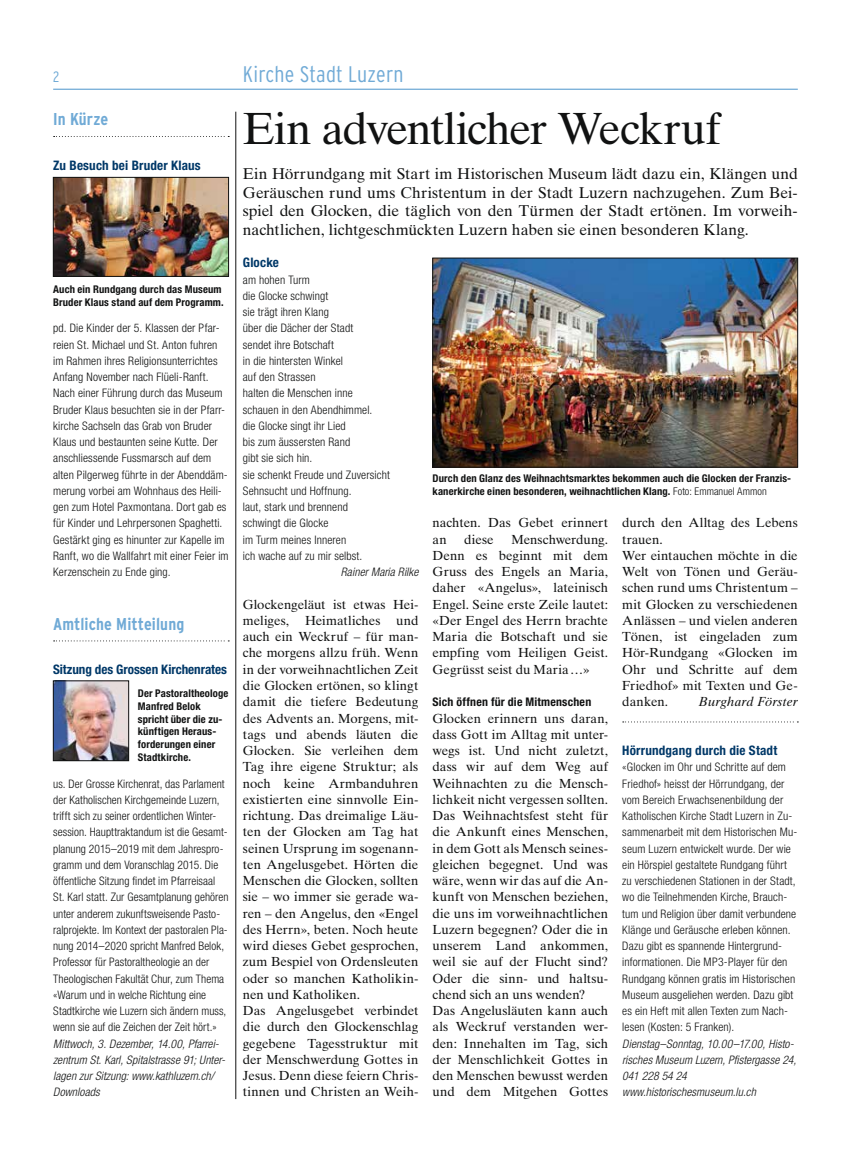
<style>
.page{position:relative;width:851px;height:1170px;background:#fff}
.page>*{position:absolute;margin:0;border:0;box-sizing:border-box;transform-origin:0 0}
.t1{font:45px "Times Ten LT Std";letter-spacing:-.03em;color:#111212}
.t2{font:300 condensed 22.5px "Interstate";letter-spacing:.01em;color:#70aad6}
.t3{font:700 condensed 17.12px "Interstate";letter-spacing:.005em;color:#70aad6}
.t4{font:15.62px/18.8px "Times Ten LT Std";color:#111212;text-align:justify}
.t5{font:300 condensed 15px "Interstate";color:#70aad6}
.t6{font:13.12px/16.2px "Times Ten LT Std";letter-spacing:-.005em;color:#111212}
.t7{font:700 condensed 13.12px "Helvetica Neue LT Std";letter-spacing:.01em;color:#003868}
.t8{font:italic 13.12px "Times Ten LT Std";letter-spacing:.01em;color:#111212}
.t9{font:700 condensed 11.88px "Helvetica Neue LT Std";letter-spacing:.015em;color:#111212}
.t10{font:300 condensed 11.75px/16.2px "Helvetica Neue LT Std";letter-spacing:.01em;color:#111212}
.t11{font:italic 300 condensed 11.75px/16.2px "Helvetica Neue LT Std";letter-spacing:.01em;color:#111212}
.t12{font:700 condensed 10.62px/12.8px "Helvetica Neue LT Std";letter-spacing:.01em;color:#111212}
.s1{font-weight:300}
</style>
<div class="page">
<hr style="left:235px;top:112px;width:1px;height:986px;background:#111212">
<hr style="left:53px;top:89px;width:744px;height:1px;background:#70aad6">
<svg style="left:54px;top:136px;width:175px;height:1px"></svg>
<svg style="left:54px;top:640px;width:175px;height:1px"></svg>
<img style="left:434px;top:260px;width:361px;height:205px">
<div style="left:432px;top:258px;width:365px;height:209px;border:1px solid #111212"></div>
<img style="left:55px;top:179px;width:172px;height:95px">
<div style="left:53px;top:177px;width:176px;height:99px;border:1px solid #111212"></div>
<img style="left:55px;top:682px;width:72px;height:76px">
<div style="left:53px;top:680px;width:76px;height:80px;border:1px solid #111212"></div>
<svg style="left:622px;top:721px;width:176px;height:1px"></svg>
<p class="t5" style="left:53px;top:68px;width:8px">2</p>
<h2 class="t2" style="left:243px;top:62px;width:162px">Kirche Stadt Luzern</h2>
<h3 class="t3" style="left:53px;top:110px;width:56px">In Kürze</h3>
<p class="t7" style="left:53px;top:157px;width:149px">Zu Besuch bei Bruder Klaus</p>
<h1 class="t1" style="left:243px;top:102px;width:479px">Ein adventlicher Weckruf</h1>
<p class="t4" style="left:243px;top:164px;width:556px">Ein Hörrundgang mit Start im Historischen Museum lädt dazu ein, Klängen und Geräuschen rund ums Christentum in der Stadt Luzern nachzugehen. Zum Bei&shy;spiel den Glocken, die täglich von den Türmen der Stadt ertönen. Im vorweih&shy;nachtlichen, lichtgeschmückten Luzern haben sie einen besonderen Klang.</p>
<p class="t7" style="left:243px;top:254px;width:38px">Glocke</p>
<p class="t10" style="left:243px;top:271px;width:148px">am hohen Turm<br>die Glocke schwingt<br>sie trägt ihren Klang<br>über die Dächer der Stadt<br>sendet ihre Botschaft<br>in die hintersten Winkel<br>auf den Strassen<br>halten die Menschen inne schauen in den Abendhimmel.<br>die Glocke singt ihr Lied<br>bis zum äussersten Rand<br>gibt sie sich hin.<br>sie schenkt Freude und Zuversicht<br>Sehnsucht und Hoffnung.<br>laut, stark und brennend<br>schwingt die Glocke<br>im Turm meines Inneren<br>ich wache auf zu mir selbst.</p>
<p class="t11" style="left:341px;top:564px;width:79px">Rainer Maria Rilke</p>
<p class="t6" style="left:243px;top:596px;width:177px">Glockengeläut ist etwas Hei&shy;meliges, Heimatliches und auch ein Weckruf – für man&shy;che morgens allzu früh. Wenn in der vorweihnachtlichen Zeit die Glocken ertönen, so klingt damit die tiefere Bedeutung des Advents an. Morgens, mit&shy;tags und abends läuten die<br>Glocken. Sie verleihen dem<br>Tag ihre eigene Struktur; als noch keine Armbanduhren existierten eine sinnvolle Ein&shy;richtung. Das dreimalige Läu&shy;ten der Glocken am Tag hat seinen Ursprung im sogenann&shy;ten Angelusgebet. Hörten die<br>Menschen die Glocken, sollten sie – wo immer sie gerade wa&shy;ren – den Angelus, den «Engel des Herrn», beten. Noch heute wird dieses Gebet gesprochen, zum Bespiel von Ordensleuten oder so manchen Katholikin&shy;nen und Katholiken.<br>Das Angelusgebet verbindet die durch den Glockenschlag gegebene Tagesstruktur mit der Menschwerdung Gottes in<br>Jesus. Denn diese feiern Chris&shy;tinnen und Christen an Weih-</p>
<p class="t12" style="left:53px;top:282px;width:172px">Auch ein Rundgang durch das Museum<br>Bruder Klaus stand auf dem Programm.</p>
<p class="t10" style="left:53px;top:320px;width:177px">pd. Die Kinder der 5. Klassen der Pfar&shy;reien St. Michael und St. Anton fuhren im Rahmen ihres Religionsunterrichtes Anfang November nach Flüeli-Ranft.<br>Nach einer Führung durch das Museum Bruder Klaus besuchten sie in der Pfarr&shy;kirche Sachseln das Grab von Bruder Klaus und bestaunten seine Kutte. Der anschliessende Fussmarsch auf dem alten Pilgerweg führte in der Abenddäm&shy;merung vorbei am Wohnhaus des Heili&shy;gen zum Hotel Paxmontana. Dort gab es für Kinder und Lehrpersonen Spaghetti.<br>Gestärkt ging es hinunter zur Kapelle im Ranft, wo die Wallfahrt mit einer Feier im Kerzenschein zu Ende ging.</p>
<h3 class="t3" style="left:53px;top:614px;width:133px">Amtliche Mitteilung</h3>
<p class="t7" style="left:53px;top:661px;width:175px">Sitzung des Grossen Kirchenrates</p>
<p class="t12" style="left:432px;top:472px;width:360px">Durch den Glanz des Weihnachtsmarktes bekommen auch die Glocken der Franzis&shy;kanerkirche einen besonderen, weihnachtlichen Klang. <span class="s1">Foto: Emmanuel Ammon</span></p>
<p class="t6" style="left:432px;top:514px;width:177px">nachten. Das Gebet erinnert an</p>
<p class="t6" style="left:622px;top:514px;width:177px">durch den Alltag des Lebens trauen.<br>Wer eintauchen möchte in die<br>Welt von Tönen und Geräu&shy;schen rund ums Christentum – mit Glocken zu verschiedenen<br>Anlässen – und vielen anderen<br>Tönen, ist eingeladen zum<br>Hör-Rundgang «Glocken im<br>Ohr und Schritte auf dem<br>Friedhof» mit Texten und Ge&shy;danken.</p>
<p class="t6" style="left:432px;top:531px;width:177px;text-align:justify;text-indent:79px">Menschwerdung.<br>Denn es beginnt mit dem Gruss des Engels an Maria, daher «Angelus», lateinisch Engel. Seine erste Zeile lautet: «Der Engel des Herrn brachte Maria die Botschaft und sie empfing vom Heiligen Geist.<br>Gegrüsst seist du Maria…»</p>
<p class="t9" style="left:432px;top:694px;width:160px">Sich öffnen für die Mitmenschen</p>
<p class="t6" style="left:432px;top:709px;width:177px">Glocken erinnern uns daran, dass Gott im Alltag mit unter&shy;wegs ist. Und nicht zuletzt, dass wir auf dem Weg auf<br>Weihnachten zu die Mensch&shy;lichkeit nicht vergessen sollten.<br>Das Weihnachtsfest steht für die Ankunft eines Menschen, in dem Gott als Mensch seines&shy;gleichen begegnet. Und was wäre, wenn wir das auf die An&shy;kunft von Menschen beziehen, die uns im vorweihnachtlichen<br>Luzern begegnen? Oder die in unserem Land ankommen, weil sie auf der Flucht sind?<br>Oder die sinn- und haltsu&shy;chend sich an uns wenden?<br>Das Angelusläuten kann auch als Weckruf verstanden wer&shy;den: Innehalten im Tag, sich der Menschlichkeit Gottes in den Menschen bewusst werden und dem Mitgehen Gottes</p>
<p class="t6" style="left:464px;top:531px;width:31px">diese</p>
<p class="t12" style="left:138px;top:686px;width:92px">Der Pastoraltheologe<br>Manfred Belok spricht über die zu&shy;künftigen Heraus&shy;forderungen einer<br>Stadtkirche.</p>
<p class="t8" style="left:698px;top:694px;width:101px">Burghard Förster</p>
<p class="t7" style="left:622px;top:742px;width:156px">Hörrundgang durch die Stadt</p>
<p class="t10" style="left:622px;top:758px;width:177px">«Glocken im Ohr und Schritte auf dem Friedhof» heisst der Hörrundgang, der vom Bereich Erwachsenenbildung der Katholischen Kirche Stadt Luzern in Zu&shy;sammenarbeit mit dem Historischen Mu&shy;seum Luzern entwickelt wurde. Der wie ein Hörspiel gestaltete Rundgang führt zu verschiedenen Stationen in der Stadt, wo die Teilnehmenden Kirche, Brauch&shy;tum und Religion über damit verbundene Klänge und Geräusche erleben können.<br>Dazu gibt es spannende Hintergrund&shy;informationen. Die MP3-Player für den Rundgang können gratis im Historischen Museum ausgeliehen werden. Dazu gibt es ein Heft mit allen Texten zum Nach&shy;lesen (Kosten: 5 Franken).</p>
<p class="t11" style="left:622px;top:1035px;width:175px">Dienstag–Sonntag, 10.00–17.00, Histo&shy;risches Museum Luzern, Pfistergasse 24,<br>041 228 54 24 www.historischesmuseum.lu.ch</p>
<p class="t10" style="left:53px;top:775px;width:177px">us. Der Grosse Kirchenrat, das Parlament der Katholischen Kirchgemeinde Luzern, trifft sich zu seiner ordentlichen Winter&shy;session. Haupttraktandum ist die Gesamt&shy;planung 2015–2019 mit dem Jahrespro&shy;gramm und dem Voranschlag 2015. Die öffentliche Sitzung findet im Pfarreisaal St. Karl statt. Zur Gesamtplanung gehören unter anderem zukunftsweisende Pasto&shy;ralprojekte. Im Kontext der pastoralen Pla&shy;nung 2014–2020 spricht Manfred Belok, Professor für Pastoraltheologie an der Theologischen Fakultät Chur, zum Thema «Warum und in welche Richtung eine Stadtkirche wie Luzern sich ändern muss, wenn sie auf die Zeichen der Zeit hört.»</p>
<p class="t11" style="left:53px;top:1035px;width:174px">Mittwoch, 3. Dezember, 14.00, Pfarrei&shy;zentrum St. Karl, Spitalstrasse 91; Unter&shy;lagen zur Sitzung: www.kathluzern.ch/ Downloads</p>
</div>
